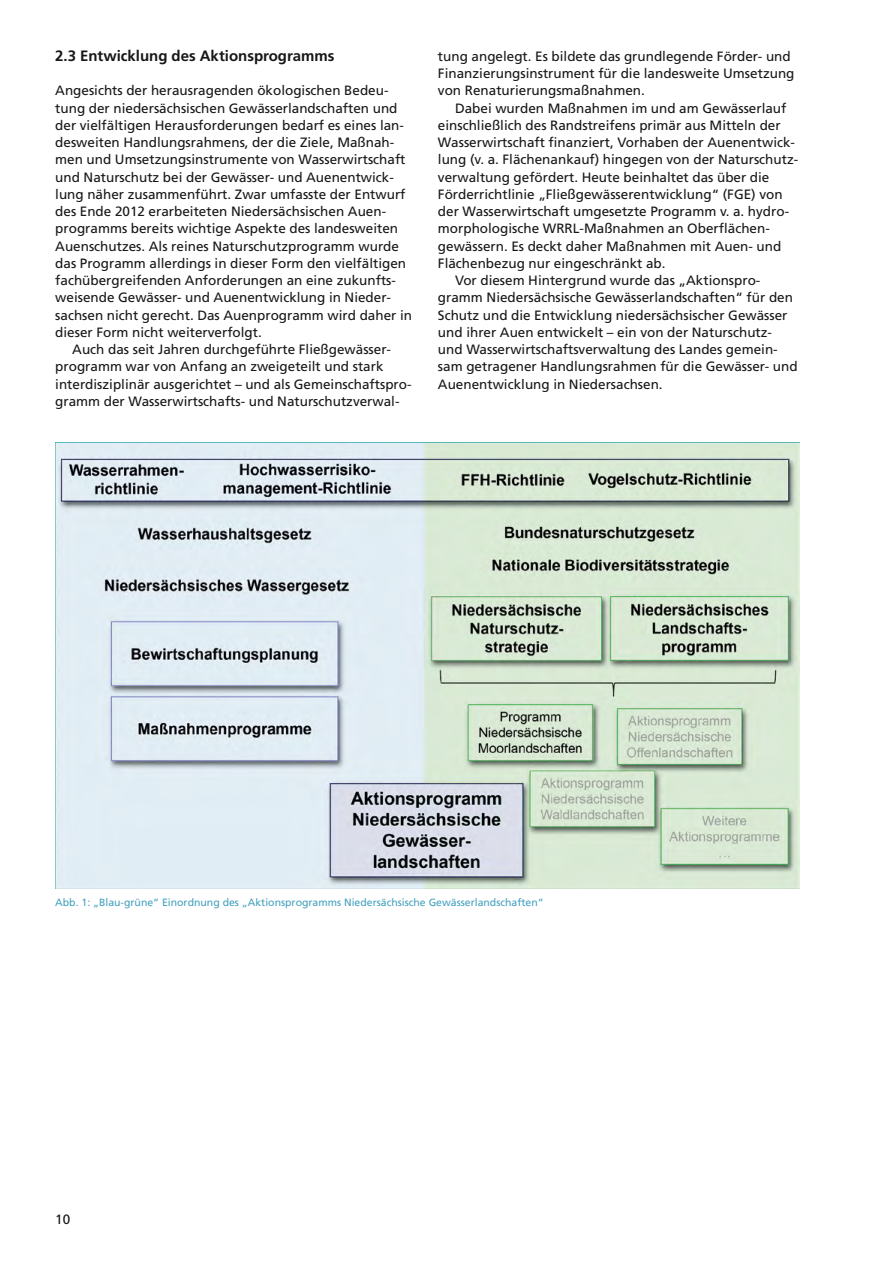
<style>
.page{position:relative;width:893px;height:1263px;background:#fff}
.page>*{position:absolute;margin:0;border:0;box-sizing:border-box;transform-origin:0 0}
.t1{font:700 15px "Frutiger";color:#181716}
.t2{font:13.5px/17.2px "Frutiger";color:#181716}
.t3{font:10.5px "Frutiger";color:#44a1be}
</style>
<div class="page">
<img style="left:55px;top:443px;width:744px;height:446px">
<p class="t1" style="left:55px;top:47px;width:281px">2.3 Entwicklung des Aktionsprogramms</p>
<p class="t2" style="left:55px;top:82px;width:335px">Angesichts der herausragenden ökologischen Bedeu-</p>
<p class="t2" style="left:55px;top:99px;width:344px">tung der niedersächsischen Gewässerlandschaften und</p>
<p class="t2" style="left:55px;top:116px;width:350px">der vielfältigen Herausforderungen bedarf es eines lan-</p>
<p class="t2" style="left:55px;top:134px;width:341px">desweiten Handlungsrahmens, der die Ziele, Maßnah-</p>
<p class="t2" style="left:55px;top:151px;width:352px">men und Umsetzungsinstrumente von Wasserwirtschaft</p>
<p class="t2" style="left:55px;top:168px;width:340px">und Naturschutz bei der Gewässer- und Auenentwick-</p>
<p class="t2" style="left:55px;top:185px;width:352px">lung näher zusammenführt. Zwar umfasste der Entwurf</p>
<p class="t2" style="left:55px;top:203px;width:332px">des Ende 2012 erarbeiteten Niedersächsischen Auen-</p>
<p class="t2" style="left:55px;top:220px;width:344px">programms bereits wichtige Aspekte des landesweiten</p>
<p class="t2" style="left:55px;top:237px;width:345px">Auenschutzes. Als reines Naturschutzprogramm wurde</p>
<p class="t2" style="left:55px;top:254px;width:352px">das Programm allerdings in dieser Form den vielfältigen</p>
<p class="t2" style="left:55px;top:272px;width:342px">fachübergreifenden Anforderungen an eine zukunfts-</p>
<p class="t2" style="left:55px;top:289px;width:337px">weisende Gewässer- und Auenentwicklung in Nieder-</p>
<p class="t2" style="left:55px;top:306px;width:358px">sachsen nicht gerecht. Das Auenprogramm wird daher in</p>
<p class="t2" style="left:55px;top:323px;width:208px">dieser Form nicht weiterverfolgt.</p>
<p class="t2" style="left:72px;top:341px;width:320px">Auch das seit Jahren durchgeführte Fließgewässer-</p>
<p class="t2" style="left:55px;top:358px;width:330px">programm war von Anfang an zweigeteilt und stark</p>
<p class="t2" style="left:55px;top:375px;width:358px">interdisziplinär ausgerichtet – und als Gemeinschaftspro-</p>
<p class="t2" style="left:55px;top:392px;width:346px">gramm der Wasserwirtschafts- und Naturschutzverwal-</p>
<p class="t2" style="left:438px;top:47px;width:358px">tung angelegt. Es bildete das grundlegende Förder- und<br>Finanzierungsinstrument für die landesweite Umsetzung von Renaturierungsmaßnahmen.</p>
<p class="t2" style="left:455px;top:99px;width:333px">Dabei wurden Maßnahmen im und am Gewässerlauf</p>
<p class="t2" style="left:438px;top:116px;width:344px">einschließlich des Randstreifens primär aus Mitteln der</p>
<p class="t2" style="left:438px;top:134px;width:359px">Wasserwirtschaft finanziert, Vorhaben der Auenentwick-</p>
<p class="t2" style="left:438px;top:151px;width:362px">lung (v. a. Flächenankauf) hingegen von der Naturschutz-</p>
<p class="t2" style="left:438px;top:168px;width:333px">verwaltung gefördert. Heute beinhaltet das über die</p>
<p class="t2" style="left:438px;top:185px;width:346px">Förderrichtlinie „Fließgewässerentwicklung“ (FGE) von</p>
<p class="t2" style="left:438px;top:203px;width:352px">der Wasserwirtschaft umgesetzte Programm v. a. hydro-</p>
<p class="t2" style="left:438px;top:220px;width:333px">morphologische WRRL-Maßnahmen an Oberflächen-</p>
<p class="t2" style="left:438px;top:237px;width:345px">gewässern. Es deckt daher Maßnahmen mit Auen- und</p>
<p class="t2" style="left:438px;top:254px;width:229px">Flächenbezug nur eingeschränkt ab.</p>
<p class="t2" style="left:455px;top:272px;width:307px">Vor diesem Hintergrund wurde das „Aktionspro-</p>
<p class="t2" style="left:438px;top:289px;width:356px">gramm Niedersächsische Gewässerlandschaften“ für den</p>
<p class="t2" style="left:438px;top:306px;width:351px">Schutz und die Entwicklung niedersächsischer Gewässer</p>
<p class="t2" style="left:438px;top:323px;width:336px">und ihrer Auen entwickelt – ein von der Naturschutz-</p>
<p class="t2" style="left:438px;top:341px;width:341px">und Wasserwirtschaftsverwaltung des Landes gemein-</p>
<p class="t2" style="left:438px;top:358px;width:361px">sam getragener Handlungsrahmen für die Gewässer- und</p>
<p class="t2" style="left:438px;top:375px;width:226px">Auenentwicklung in Niedersachsen.</p>
<p class="t3" style="left:55px;top:896px;width:490px">Abb. 1: „Blau-grüne“ Einordnung des „Aktionsprogramms Niedersächsische Gewässerlandschaften“</p>
<p class="t2" style="left:55px;top:1210px;width:17px">10</p>
</div>
